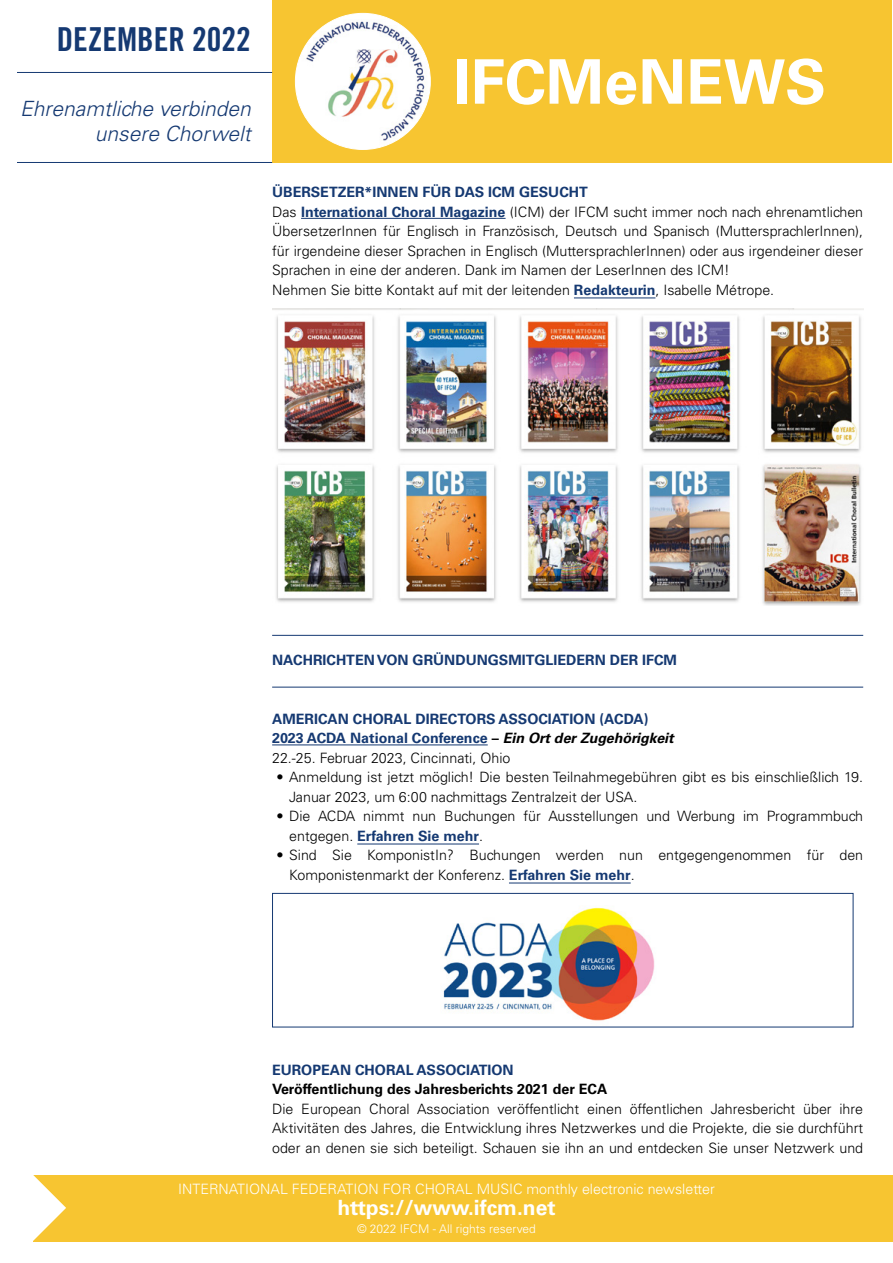
<style>
.page{position:relative;width:893px;height:1263px;background:#fff}
.page>*{position:absolute;margin:0;border:0;box-sizing:border-box;transform-origin:0 0}
.t1{font:700 61.5px "Univers LT Std";color:#fff}
.t2{font:33px "Trade Gothic LT Std Bd Cn 20";color:#153972}
.t3{font:italic 300 21px/25.2px "Univers LT Std";color:#153972;text-align:right}
.t4{font:700 21px "Univers LT Std";color:#fff}
.t5{font:300 14.25px/19.5px "Univers LT Std";color:#000}
.t6{font:700 14.25px/19.5px "Univers LT Std";color:#153972}
.t7{font:300 14.25px "Univers LT Std";color:#fff}
.t8{font:700 14.25px "Univers LT Std";color:#000}
.t9{font:300 12px "Univers LT Std";color:#fff}
.s1{font-weight:700;color:#153972}
.s2{color:#000}
.s3{font-style:italic;color:#000}
.s4{font-weight:300;color:#000}
</style>
<div class="page">
<hr style="left:301px;top:218px;width:205px;height:1px;background:#153972">
<hr style="left:574px;top:298px;width:81px;height:1px;background:#153972">
<hr style="left:272px;top:635px;width:591px;height:1px;background:#153972">
<hr style="left:272px;top:687px;width:591px;height:1px;background:#153972">
<hr style="left:272px;top:744px;width:216px;height:1px;background:#153972">
<hr style="left:357px;top:844px;width:122px;height:1px;background:#153972">
<hr style="left:509px;top:883px;width:122px;height:1px;background:#153972">
<div style="left:33px;top:1176px;width:860px;height:66px;background:#f7c531"></div>
<svg style="left:33px;top:1175px;width:33px;height:66px"></svg>
<div style="left:272px;top:0;width:619px;height:163px;background:#f7c531"></div>
<img style="left:295px;top:13px;width:135px;height:136px">
<hr style="left:17px;top:72px;width:255px;height:1px;background:#153972">
<hr style="left:17px;top:162px;width:255px;height:1px;background:#153972">
<img style="left:272px;top:308px;width:591px;height:297px">
<img style="left:443px;top:907px;width:212px;height:114px">
<div style="left:272px;top:893px;width:581px;height:134px;border:1px solid #153972"></div>
<h2 class="t2" style="left:57px;top:19px;width:196px">DEZEMBER 2022</h2>
<h3 class="t3" style="left:20px;top:96px;width:232px">Ehrenamtliche verbinden unsere Chorwelt</h3>
<h1 class="t1" style="left:454px;top:46px;width:374px">IFCMeNEWS</h1>
<p class="t5" style="left:272px;top:183px;width:593px"><span class="s1">ÜBERSETZER*INNEN FÜR DAS ICM GESUCHT<br></span>Das <span class="s1">International Choral Magazine</span> (ICM) der IFCM sucht immer noch nach ehrenamtlichen ÜbersetzerInnen für Englisch in Französisch, Deutsch und Spanisch (MuttersprachlerInnen), für irgendeine dieser Sprachen in Englisch (MuttersprachlerInnen) oder aus irgendeiner dieser Sprachen in eine der anderen. Dank im Namen der LeserInnen des ICM!<br>Nehmen Sie bitte Kontakt auf mit der leitenden <span class="s1">Redakteurin</span>, Isabelle Métrope.</p>
<p class="t6" style="left:272px;top:651px;width:406px">NACHRICHTEN VON GRÜNDUNGSMITGLIEDERN DER IFCM</p>
<p class="t6" style="left:272px;top:709px;width:403px">AMERICAN CHORAL DIRECTORS ASSOCIATION (ACDA)<br>2023 ACDA National Conference <span class="s2">–</span> <span class="s3">Ein Ort der Zugehörigkeit<br></span><span class="s4">22.-25. Februar 2023, Cincinnati, Ohio</span></p>
<p class="t5" style="left:289px;top:768px;width:576px;text-indent:-13px">• Anmeldung ist jetzt möglich! Die besten Teilnahmegebühren gibt es bis einschließlich 19.<br>Januar 2023, um 6:00 nachmittags Zentralzeit der USA.</p>
<p class="t5" style="left:289px;top:807px;width:576px;text-indent:-13px">• Die ACDA nimmt nun Buchungen für Ausstellungen und Werbung im Programmbuch entgegen. <span class="s1">Erfahren Sie mehr</span>.</p>
<p class="t5" style="left:289px;top:846px;width:575px;text-indent:-13px">• Sind Sie KomponistIn? Buchungen werden nun entgegengenommen für den<br>Komponistenmarkt der Konferenz. <span class="s1">Erfahren Sie mehr</span>.</p>
<p class="t6" style="left:272px;top:1060px;width:243px">EUROPEAN CHORAL ASSOCIATION</p>
<p class="t8" style="left:272px;top:1081px;width:337px">Veröffentlichung des Jahresberichts 2021 der ECA</p>
<p class="t5" style="left:272px;top:1099px;width:593px;text-align:justify">Die European Choral Association veröffentlicht einen öffentlichen Jahresbericht über ihre Aktivitäten des Jahres, die Entwicklung ihres Netzwerkes und die Projekte, die sie durchführt oder an denen sie sich beteiligt. Schauen sie ihn an und entdecken Sie unser Netzwerk und</p>
<p class="t7" style="left:178px;top:1180px;width:538px">INTERNATIONAL FEDERATION FOR CHORAL MUSIC monthly electronic newsletter</p>
<h3 class="t4" style="left:337px;top:1195px;width:220px">https://www.ifcm.net</h3>
<p class="t9" style="left:357px;top:1221px;width:180px">© 2022 IFCM - All rights reserved</p>
</div>
